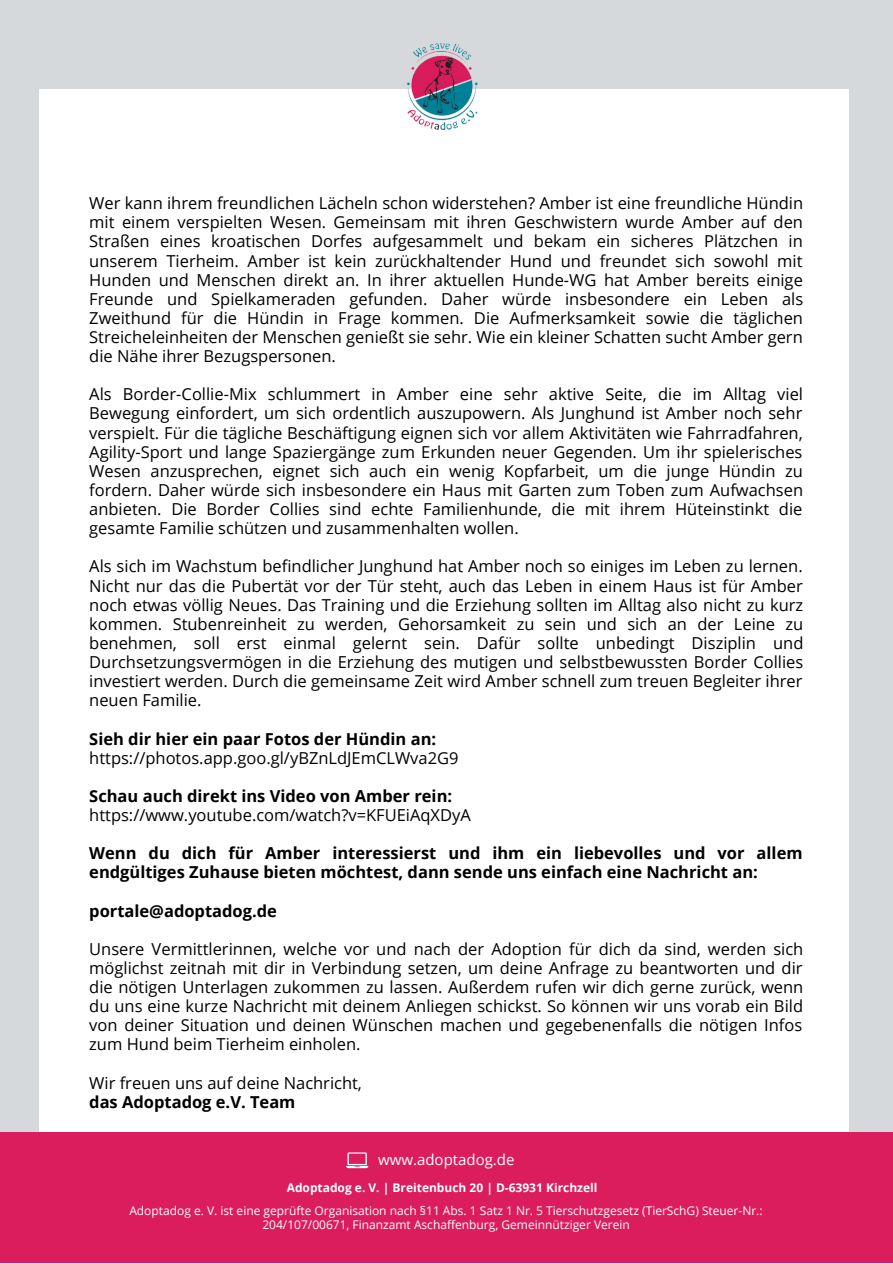
<style>
.page{position:relative;width:893px;height:1264px;background:#fff}
.page>*{position:absolute;margin:0;border:0;box-sizing:border-box;transform-origin:0 0}
.t1{font:16.5px/19px "Open Sans";color:#000;text-align:justify}
.t2{font:700 16.5px/19px "Open Sans";color:#000}
.t3{font:15px "Open Sans";color:#fff}
.t4{font:12px/14px "Open Sans";color:#fff;text-align:center}
.t5{font:700 12px "Open Sans";color:#fff}
</style>
<div class="page">
<div style="left:0;top:0;width:892px;height:1262px;background:#d5d9dc"></div>
<div style="left:39px;top:89px;width:809px;height:1173px;background:#fff"></div>
<img style="left:406px;top:43px;width:72px;height:87px">
<div style="left:0;top:1131px;width:892px;height:131px;background:#db1d5d"></div>
<svg style="left:346px;top:1152px;width:22px;height:16px"></svg>
<p class="t1" style="left:89px;top:193px;width:715px">Wer kann ihrem freundlichen Lächeln schon widerstehen? Amber ist eine freundliche Hündin mit einem verspielten Wesen. Gemeinsam mit ihren Geschwistern wurde Amber auf den Straßen eines kroatischen Dorfes aufgesammelt und bekam ein sicheres Plätzchen in unserem Tierheim. Amber ist kein zurückhaltender Hund und freundet sich sowohl mit Hunden und Menschen direkt an. In ihrer aktuellen Hunde-WG hat Amber bereits einige Freunde und Spielkameraden gefunden. Daher würde insbesondere ein Leben als Zweithund für die Hündin in Frage kommen. Die Aufmerksamkeit sowie die täglichen Streicheleinheiten der Menschen genießt sie sehr. Wie ein kleiner Schatten sucht Amber gern die Nähe ihrer Bezugspersonen.</p>
<p class="t1" style="left:89px;top:384px;width:715px">Als Border-Collie-Mix schlummert in Amber eine sehr aktive Seite, die im Alltag viel Bewegung einfordert, um sich ordentlich auszupowern. Als Junghund ist Amber noch sehr verspielt. Für die tägliche Beschäftigung eignen sich vor allem Aktivitäten wie Fahrradfahren, Agility-Sport und lange Spaziergänge zum Erkunden neuer Gegenden. Um ihr spielerisches Wesen anzusprechen, eignet sich auch ein wenig Kopfarbeit, um die junge Hündin zu fordern. Daher würde sich insbesondere ein Haus mit Garten zum Toben zum Aufwachsen anbieten. Die Border Collies sind echte Familienhunde, die mit ihrem Hüteinstinkt die gesamte Familie schützen und zusammenhalten wollen.</p>
<p class="t1" style="left:89px;top:556px;width:715px">Als sich im Wachstum befindlicher Junghund hat Amber noch so einiges im Leben zu lernen.<br>Nicht nur das die Pubertät vor der Tür steht, auch das Leben in einem Haus ist für Amber noch etwas völlig Neues. Das Training und die Erziehung sollten im Alltag also nicht zu kurz kommen. Stubenreinheit zu werden, Gehorsamkeit zu sein und sich an der Leine zu benehmen, soll erst einmal gelernt sein. Dafür sollte unbedingt Disziplin und Durchsetzungsvermögen in die Erziehung des mutigen und selbstbewussten Border Collies investiert werden. Durch die gemeinsame Zeit wird Amber schnell zum treuen Begleiter ihrer neuen Familie.</p>
<p class="t2" style="left:89px;top:728px;width:348px">Sieh dir hier ein paar Fotos der Hündin an:</p>
<p class="t1" style="left:89px;top:747px;width:371px">https://photos.app.goo.gl/yBZnLdJEmCLWva2G9</p>
<p class="t2" style="left:89px;top:786px;width:364px">Schau auch direkt ins Video von Amber rein:</p>
<p class="t1" style="left:89px;top:805px;width:383px">https://www.youtube.com/watch?v=KFUEiAqXDyA</p>
<p class="t2" style="left:89px;top:843px;width:714px">Wenn du dich für Amber interessierst und ihm ein liebevolles und vor allem endgültiges Zuhause bieten möchtest, dann sende uns einfach eine Nachricht an:</p>
<p class="t2" style="left:89px;top:900px;width:189px">portale@adoptadog.de</p>
<p class="t1" style="left:89px;top:938px;width:715px">Unsere Vermittlerinnen, welche vor und nach der Adoption für dich da sind, werden sich möglichst zeitnah mit dir in Verbindung setzen, um deine Anfrage zu beantworten und dir die nötigen Unterlagen zukommen zu lassen. Außerdem rufen wir dich gerne zurück, wenn du uns eine kurze Nachricht mit deinem Anliegen schickst. So können wir uns vorab ein Bild von deiner Situation und deinen Wünschen machen und gegebenenfalls die nötigen Infos zum Hund beim Tierheim einholen.</p>
<p class="t1" style="left:89px;top:1072px;width:274px">Wir freuen uns auf deine Nachricht,</p>
<p class="t2" style="left:89px;top:1091px;width:208px">das Adoptadog e.V. Team</p>
<p class="t3" style="left:378px;top:1149px;width:138px">www.adoptadog.de</p>
<p class="t5" style="left:287px;top:1179px;width:312px">Adoptadog e. V. | Breitenbuch 20 | D-63931 Kirchzell</p>
<p class="t4" style="left:129px;top:1202px;width:634px">Adoptadog e. V. ist eine geprüfte Organisation nach §11 Abs. 1 Satz 1 Nr. 5 Tierschutzgesetz (TierSchG) Steuer-Nr.:<br>204/107/00671, Finanzamt Aschaffenburg, Gemeinnütziger Verein</p>
</div>
